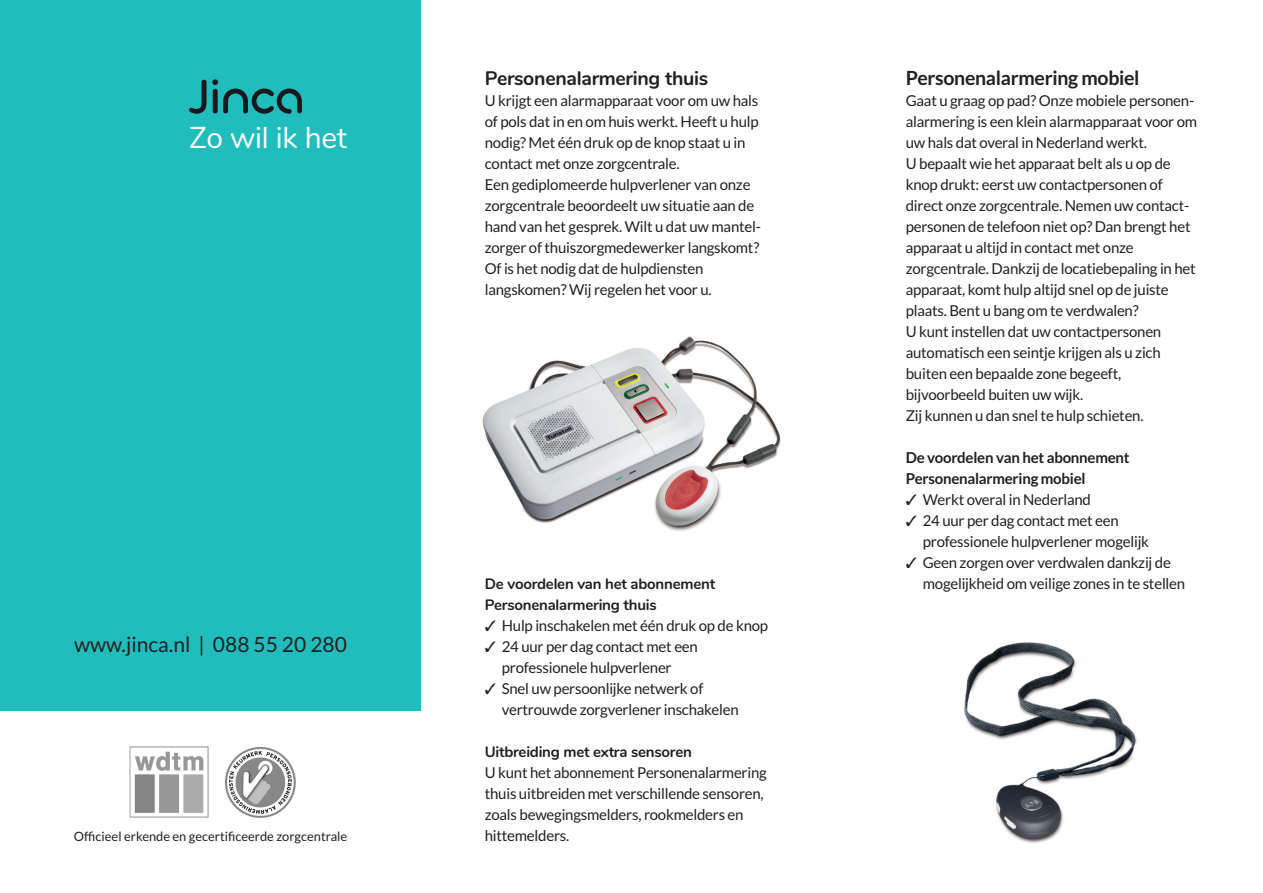
<style>
.page{position:relative;width:1263px;height:893px;background:#fff}
.page>*{position:absolute;margin:0;border:0;box-sizing:border-box;transform-origin:0 0}
.t1{font:30px "Nunito";letter-spacing:-.01em;color:#fff}
.t2{font:21px "Lato";color:#231f20}
.t3{font:700 19.5px "Lato";letter-spacing:-.015em;color:#231f20}
.t4{font:700 19.5px "Nunito";letter-spacing:-.015em;color:#231f20}
.t5{font:15px/21px "Lato";letter-spacing:-.015em;color:#231f20}
.t6{font:700 15px/21px "Nunito";letter-spacing:-.015em;color:#231f20}
.t7{font:700 15px/21px "Lato";letter-spacing:-.015em;color:#231f20}
.t8{font:12.9px "Lato";color:#231f20}
</style>
<div class="page">
<img style="left:482px;top:336px;width:299px;height:195px">
<img style="left:964px;top:642px;width:173px;height:201px">
<div style="left:0;top:0;width:421px;height:711px;background:#21bdbd"></div>
<svg style="left:189px;top:79px;width:113px;height:35px"></svg>
<img style="left:129px;top:746px;width:79px;height:72px">
<img style="left:225px;top:747px;width:70px;height:70px">
<h1 class="t1" style="left:189px;top:116px;width:159px">Zo wil ik het</h1>
<h2 class="t2" style="left:74px;top:632px;width:274px">www.jinca.nl | 088 55 20 280</h2>
<p class="t8" style="left:74px;top:829px;width:275px">Officieel erkende en gecertificeerde zorgcentrale</p>
<h3 class="t4" style="left:485px;top:64px;width:225px">Personenalarmering thuis</h3>
<p class="t5" style="left:485px;top:90px;width:278px">U krijgt een alarmapparaat voor om uw hals of pols dat in en om huis werkt. Heeft u hulp nodig? Met één druk op de knop staat u in contact met onze zorgcentrale.<br>Een gediplomeerde hulpverlener van onze zorgcentrale beoordeelt uw situatie aan de hand van het gesprek. Wilt u dat uw mantel&shy;zorger of thuiszorgmedewerker langskomt?<br>Of is het nodig dat de hulpdiensten langskomen? Wij regelen het voor u.</p>
<p class="t6" style="left:485px;top:572px;width:232px">De voordelen van het abonnement<br>Personenalarmering thuis</p>
<p class="t5" style="left:485px;top:615px;width:285px">✓ Hulp inschakelen met één druk op de knop</p>
<p class="t5" style="left:502px;top:636px;width:198px;text-indent:-17px">✓ 24 uur per dag contact met een professionele hulpverlener</p>
<p class="t5" style="left:502px;top:678px;width:238px;text-indent:-17px">✓ Snel uw persoonlijke netwerk of vertrouwde zorgverlener inschakelen</p>
<p class="t6" style="left:485px;top:740px;width:209px">Uitbreiding met extra sensoren</p>
<p class="t5" style="left:485px;top:762px;width:284px">U kunt het abonnement Personenalarmering thuis uitbreiden met verschillende sensoren, zoals bewegingsmelders, rookmelders en hittemelders.</p>
<h3 class="t3" style="left:906px;top:67px;width:235px">Personenalarmering mobiel</h3>
<p class="t5" style="left:906px;top:90px;width:293px">Gaat u graag op pad? Onze mobiele personen&shy;alarmering is een klein alarmapparaat voor om uw hals dat overal in Nederland werkt.<br>U bepaalt wie het apparaat belt als u op de knop drukt: eerst uw contactpersonen of direct onze zorgcentrale. Nemen uw contact&shy;personen de telefoon niet op? Dan brengt het apparaat u altijd in contact met onze zorgcentrale. Dankzij de locatiebepaling in het apparaat, komt hulp altijd snel op de juiste plaats. Bent u bang om te verdwalen?<br>U kunt instellen dat uw contactpersonen automatisch een seintje krijgen als u zich buiten een bepaalde zone begeeft, bijvoorbeeld buiten uw wijk.<br>Zij kunnen u dan snel te hulp schieten.</p>
<p class="t7" style="left:906px;top:447px;width:225px">De voordelen van het abonnement<br>Personenalarmering mobiel</p>
<p class="t5" style="left:906px;top:489px;width:187px">✓ Werkt overal in Nederland</p>
<p class="t5" style="left:923px;top:510px;width:228px;text-indent:-17px">✓ 24 uur per dag contact met een professionele hulpverlener mogelijk</p>
<p class="t5" style="left:923px;top:552px;width:264px;text-indent:-17px">✓ Geen zorgen over verdwalen dankzij de mogelijkheid om veilige zones in te stellen</p>
</div>
